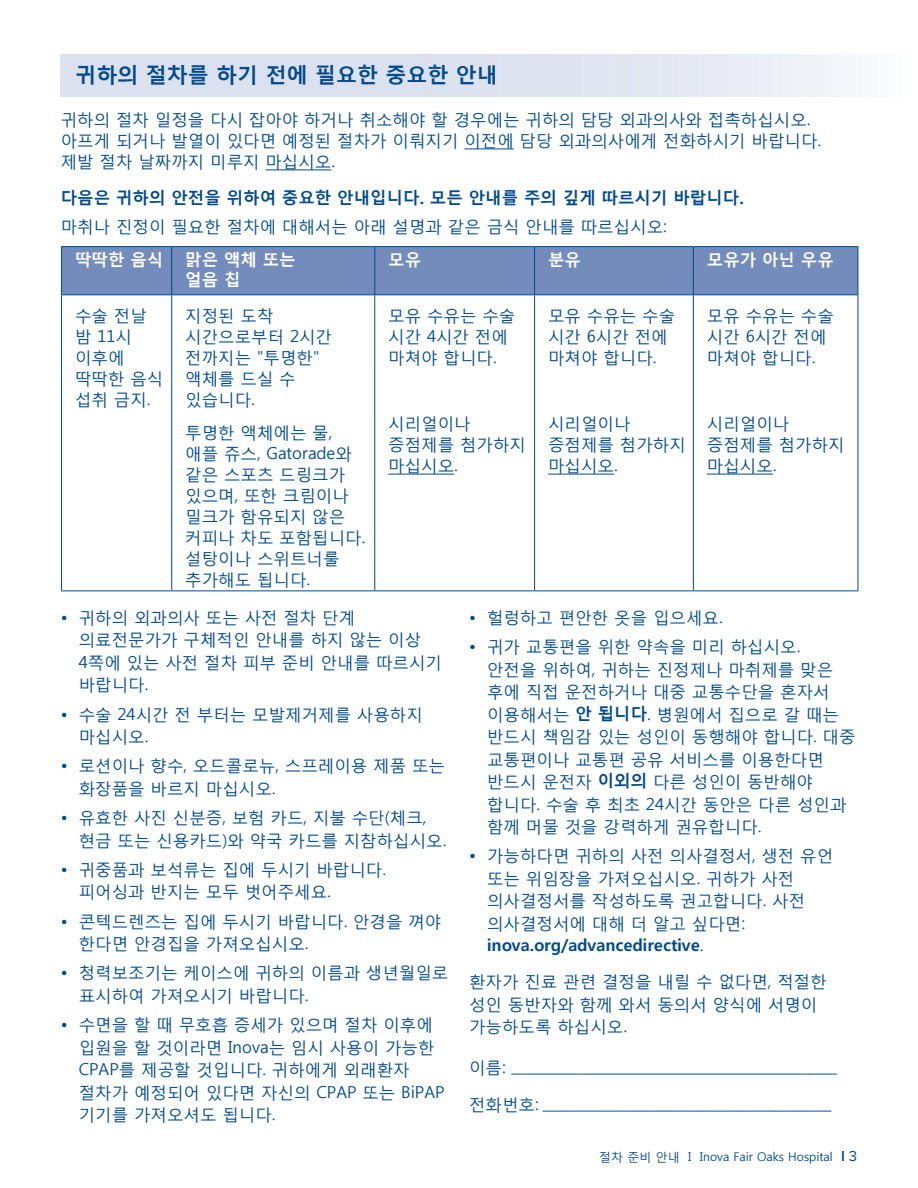
<style>
.page{position:relative;width:918px;height:1188px;background:#fff}
.page>*{position:absolute;margin:0;border:0;box-sizing:border-box;transform-origin:0 0}
.t1{font:700 21px "Malgun Gothic";color:#004a8d}
.t2{font:16.5px/21px "Malgun Gothic";color:#004a8d}
.t3{font:16.5px "Proxima Nova";color:#004a8d}
.t4{font:700 16.5px "Malgun Gothic";color:#004a8d}
.t5{font:700 16.5px/19.8px "Malgun Gothic";color:#fff}
.t6{font:12px "Malgun Gothic";color:#004a8d}
.s1{font-weight:700}
.s2{font-family:"Malgun Gothic"}
.s3{font-family:"Proxima Nova";font-weight:600;font-size:15px}
.s4{font-family:"Proxima Nova";font-size:15px}
</style>
<div class="page">
<div style="left:61px;top:54px;width:850px;height:42px;background:linear-gradient(to right,#d5dbec,#f0f2f8)"></div>
<hr style="left:464px;top:148px;width:50px;height:1px;background:#004a8d">
<hr style="left:265px;top:169px;width:66px;height:1px;background:#004a8d">
<div style="left:62px;top:247px;width:796px;height:47px;background:#748cbb"></div>
<hr style="left:61px;top:246px;width:111px;height:1px;background:#004a8d">
<hr style="left:61px;top:247px;width:1px;height:47px;background:#004a8d">
<hr style="left:172px;top:246px;width:203px;height:1px;background:#004a8d">
<hr style="left:171px;top:247px;width:1px;height:47px;background:#004a8d">
<hr style="left:375px;top:246px;width:160px;height:1px;background:#004a8d">
<hr style="left:374px;top:247px;width:1px;height:47px;background:#004a8d">
<hr style="left:535px;top:246px;width:158px;height:1px;background:#004a8d">
<hr style="left:534px;top:247px;width:1px;height:47px;background:#004a8d">
<hr style="left:693px;top:246px;width:165px;height:1px;background:#004a8d">
<hr style="left:693px;top:247px;width:1px;height:47px;background:#004a8d">
<hr style="left:858px;top:247px;width:1px;height:47px;background:#004a8d">
<hr style="left:61px;top:294px;width:111px;height:1px;background:#004a8d">
<hr style="left:61px;top:295px;width:1px;height:295px;background:#004a8d">
<hr style="left:172px;top:294px;width:203px;height:1px;background:#004a8d">
<hr style="left:171px;top:295px;width:1px;height:295px;background:#004a8d">
<hr style="left:375px;top:294px;width:160px;height:1px;background:#004a8d">
<hr style="left:374px;top:295px;width:1px;height:295px;background:#004a8d">
<hr style="left:535px;top:294px;width:158px;height:1px;background:#004a8d">
<hr style="left:534px;top:295px;width:1px;height:295px;background:#004a8d">
<hr style="left:693px;top:294px;width:165px;height:1px;background:#004a8d">
<hr style="left:693px;top:295px;width:1px;height:295px;background:#004a8d">
<hr style="left:858px;top:295px;width:1px;height:295px;background:#004a8d">
<hr style="left:61px;top:590px;width:111px;height:1px;background:#004a8d">
<hr style="left:172px;top:590px;width:203px;height:1px;background:#004a8d">
<hr style="left:375px;top:590px;width:160px;height:1px;background:#004a8d">
<hr style="left:535px;top:590px;width:158px;height:1px;background:#004a8d">
<hr style="left:693px;top:590px;width:165px;height:1px;background:#004a8d">
<hr style="left:388px;top:474px;width:66px;height:1px;background:#004a8d">
<hr style="left:548px;top:474px;width:66px;height:1px;background:#004a8d">
<hr style="left:707px;top:474px;width:66px;height:1px;background:#004a8d">
<p class="t1" style="left:76px;top:63px;width:424px">귀하의 절차를 하기 전에 필요한 중요한 안내</p>
<p class="t2" style="left:61px;top:109px;width:762px">귀하의 절차 일정을 다시 잡아야 하거나 취소해야 할 경우에는 귀하의 담당 외과의사와 접촉하십시오. 아프게 되거나 발열이 있다면 예정된 절차가 이뤄지기 이전에 담당 외과의사에게 전화하시기 바랍니다. 제발 절차 날짜까지 미루지 마십시오.</p>
<p class="t4" style="left:61px;top:188px;width:685px">다음은 귀하의 안전을 위하여 중요한 안내입니다. 모든 안내를 주의 깊게 따르시기 바랍니다.</p>
<p class="t2" style="left:61px;top:216px;width:608px">마취나 진정이 필요한 절차에 대해서는 아래 설명과 같은 금식 안내를 따르십시오:</p>
<p class="t5" style="left:75px;top:250px;width:90px">딱딱한 음식</p>
<p class="t5" style="left:185px;top:250px;width:112px">맑은 액체 또는 얼음 칩</p>
<p class="t5" style="left:388px;top:250px;width:34px">모유</p>
<p class="t5" style="left:548px;top:250px;width:34px">분유</p>
<p class="t5" style="left:707px;top:250px;width:129px">모유가 아닌 우유</p>
<p class="t2" style="left:75px;top:305px;width:90px">수술 전날 밤 11시 이후에 딱딱한 음식 섭취 금지.</p>
<p class="t2" style="left:185px;top:305px;width:148px">지정된 도착 시간으로부터 2시간 전까지는 "투명한" 액체를 드실 수 있습니다.</p>
<p class="t2" style="left:185px;top:422px;width:182px">투명한 액체에는 물, 애플 쥬스, Gatorade와 같은 스포츠 드링크가 있으며, 또한 크림이나 밀크가 함유되지 않은 커피나 차도 포함됩니다. 설탕이나 스위트너룰 추가해도 됩니다.</p>
<p class="t2" style="left:388px;top:305px;width:129px">모유 수유는 수술 시간 4시간 전에 마쳐야 합니다.</p>
<p class="t2" style="left:548px;top:305px;width:129px">모유 수유는 수술 시간 6시간 전에 마쳐야 합니다.</p>
<p class="t2" style="left:707px;top:305px;width:129px">모유 수유는 수술 시간 6시간 전에 마쳐야 합니다.</p>
<p class="t2" style="left:388px;top:413px;width:139px">시리얼이나 증점제를 첨가하지 마십시오.</p>
<p class="t2" style="left:548px;top:413px;width:139px">시리얼이나 증점제를 첨가하지 마십시오.</p>
<p class="t2" style="left:707px;top:413px;width:139px">시리얼이나 증점제를 첨가하지 마십시오.</p>
<p class="t2" style="left:79px;top:606px;width:365px;line-height:22.5px;text-indent:-18px">• 귀하의 외과의사 또는 사전 절차 단계 의료전문가가 구체적인 안내를 하지 않는 이상<br>4쪽에 있는 사전 절차 피부 준비 안내를 따르시기 바랍니다.</p>
<p class="t2" style="left:79px;top:703px;width:346px;line-height:22.5px;text-indent:-18px">• 수술 24시간 전 부터는 모발제거제를 사용하지 마십시오.</p>
<p class="t2" style="left:79px;top:754px;width:368px;line-height:22.5px;text-indent:-18px">• 로션이나 향수, 오드콜로뉴, 스프레이용 제품 또는 화장품을 바르지 마십시오.</p>
<p class="t2" style="left:79px;top:806px;width:369px;line-height:22.5px;text-indent:-18px">• 유효한 사진 신분증, 보험 카드, 지불 수단(체크, 현금 또는 신용카드)와 약국 카드를 지참하십시오.</p>
<p class="t2" style="left:79px;top:858px;width:309px;line-height:22.5px;text-indent:-18px">• 귀중품과 보석류는 집에 두시기 바랍니다. 피어싱과 반지는 모두 벗어주세요.</p>
<p class="t2" style="left:79px;top:910px;width:364px;line-height:22.5px;text-indent:-18px">• 콘텍드렌즈는 집에 두시기 바랍니다. 안경을 껴야 한다면 안경집을 가져오십시오.</p>
<p class="t2" style="left:79px;top:961px;width:371px;line-height:22.5px;text-indent:-18px">• 청력보조기는 케이스에 귀하의 이름과 생년월일로 표시하여 가져오시기 바랍니다.</p>
<p class="t2" style="left:79px;top:1013px;width:367px;line-height:22.5px;text-indent:-18px">• 수면을 할 때 무호흡 증세가 있으며 절차 이후에 입원을 할 것이라면 Inova는 임시 사용이 가능한<br>CPAP를 제공할 것입니다. 귀하에게 외래환자 절차가 예정되어 있다면 자신의 CPAP 또는 BiPAP 기기를 가져오셔도 됩니다.</p>
<p class="t2" style="left:469px;top:607px;width:255px">• 헐렁하고 편안한 옷을 입으세요.</p>
<p class="t2" style="left:487px;top:635px;width:370px;line-height:22.5px;text-indent:-18px">• 귀가 교통편을 위한 약속을 미리 하십시오.<br>안전을 위하여, 귀하는 진정제나 마취제를 맞은 후에 직접 운전하거나 대중 교통수단을 혼자서 이용해서는 <span class="s1">안 됩니다</span>. 병원에서 집으로 갈 때는 반드시 책임감 있는 성인이 동행해야 합니다. 대중 교통편이나 교통편 공유 서비스를 이용한다면 반드시 운전자 <span class="s1">이외의</span> 다른 성인이 동반해야 합니다. 수술 후 최초 24시간 동안은 다른 성인과 함께 머물 것을 강력하게 권유합니다.</p>
<p class="t2" style="left:487px;top:845px;width:348px;line-height:22.5px;text-indent:-18px">• 가능하다면 귀하의 사전 의사결정서, 생전 유언 또는 위임장을 가져오십시오. 귀하가 사전 의사결정서를 작성하도록 권고합니다. 사전 의사결정서에 대해 더 알고 싶다면: <span class="s1">inova.org/advancedirective</span>.</p>
<p class="t2" style="left:469px;top:971px;width:359px;line-height:22.5px">환자가 진료 관련 결정을 내릴 수 없다면, 적절한 성인 동반자와 함께 와서 동의서 양식에 서명이 가능하도록 하십시오.</p>
<p class="t3" style="left:469px;top:1058px;width:370px"><span class="s2">이름:</span> ___________________________________</p>
<p class="t3" style="left:469px;top:1096px;width:364px"><span class="s2">전화번호:</span> _______________________________</p>
<p class="t6" style="left:599px;top:1150px;width:259px">절차 준비 안내 I Inova Fair Oaks Hospital <span class="s3">I</span> <span class="s4">3</span></p>
</div>
